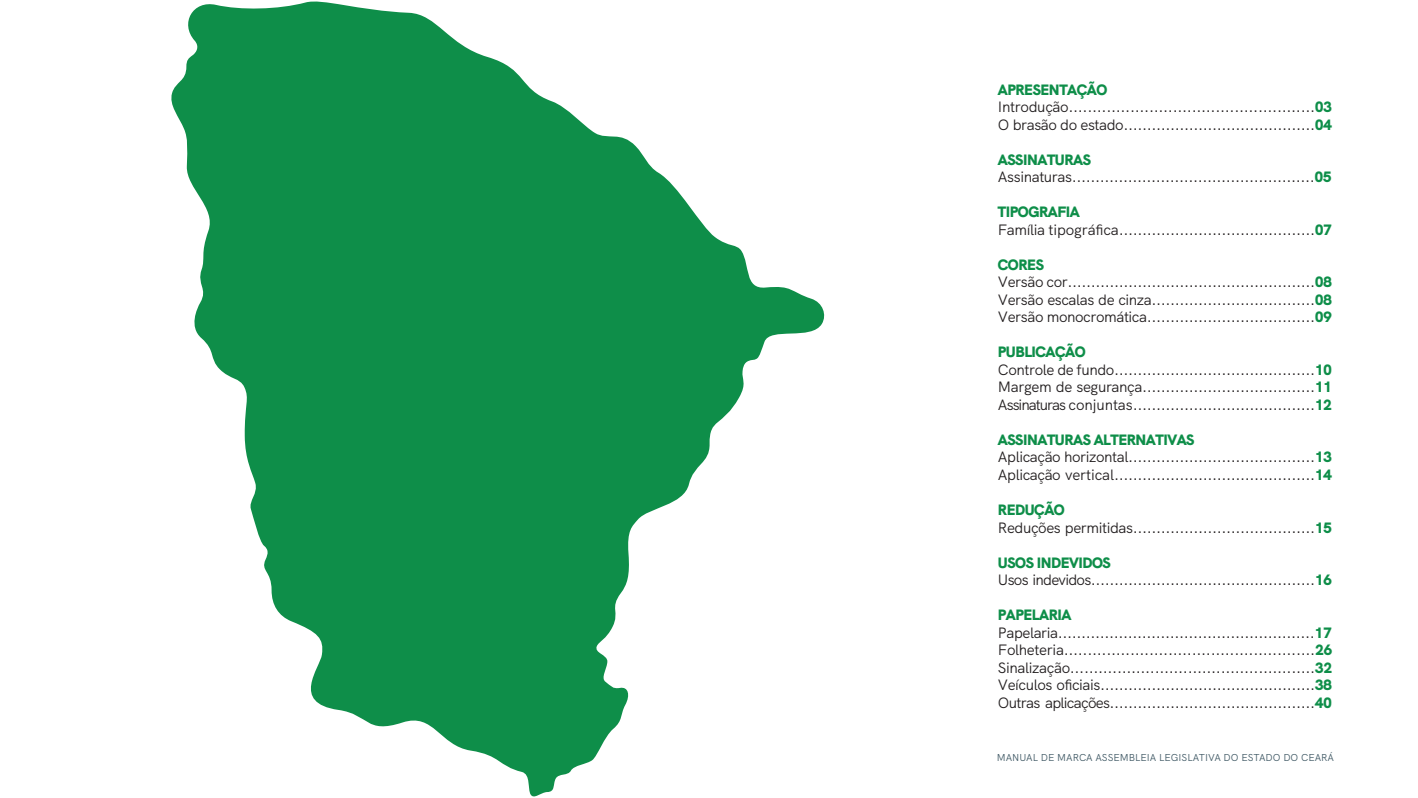
<style>
.page{position:relative;width:1418px;height:798px;background:#fff}
.page>*{position:absolute;margin:0;border:0;box-sizing:border-box;transform-origin:0 0}
.t1{font:15px/17.5px "HK Grotesk";letter-spacing:-.03em;color:#231f20}
.t2{font:15px/17.5px "HK Grotesk";letter-spacing:-.05em;color:#231f20}
.t3{font:15px/17.5px "HK Grotesk";letter-spacing:-.01em;color:#231f20}
.t4{font:10px "HK Grotesk";color:#3f5864}
.s1{font-weight:900;color:#0e8e49}
</style>
<div class="page">
<svg style="left:171px;top:1px;width:654px;height:796px;fill:#0e8e49"></svg>
<p class="t1" style="left:997px;top:79px;width:336px"><span class="s1">APRESENTAÇÃO<br></span>Introdução....................................................<span class="s1">03<br></span>O brasão do estado.........................................<span class="s1">04</span></p>
<p class="t1" style="left:997px;top:149px;width:335px"><span class="s1">ASSINATURAS<br></span>Assinaturas....................................................<span class="s1">05</span></p>
<p class="t3" style="left:997px;top:202px;width:336px"><span class="s1">TIPOGRAFIA<br></span>Família tipográfica..........................................<span class="s1">07</span></p>
<p class="t1" style="left:997px;top:254px;width:336px"><span class="s1">CORES<br></span>Versão cor.....................................................<span class="s1">08<br></span>Versão escalas de cinza...................................<span class="s1">08<br></span>Versão monocromática....................................<span class="s1">09</span></p>
<p class="t1" style="left:997px;top:342px;width:336px"><span class="s1">PUBLICAÇÃO<br></span>Controle de fundo...........................................<span class="s1">10<br></span>Margem de segurança.....................................<span class="s1">11<br></span>Assinaturas conjuntas.......................................<span class="s1">12</span></p>
<p class="t1" style="left:997px;top:429px;width:336px"><span class="s1">ASSINATURAS ALTERNATIVAS<br></span>Aplicação horizontal........................................<span class="s1">13<br></span>Aplicação vertical...........................................<span class="s1">14</span></p>
<p class="t1" style="left:997px;top:499px;width:336px"><span class="s1">REDUÇÃO<br></span>Reduções permitidas.......................................<span class="s1">15</span></p>
<p class="t2" style="left:997px;top:552px;width:336px"><span class="s1">USOS INDEVIDOS<br></span>Usos indevidos................................................<span class="s1">16</span></p>
<p class="t1" style="left:997px;top:604px;width:336px"><span class="s1">PAPELARIA </span>Papelaria.......................................................<span class="s1">17<br></span>Folheteria.....................................................<span class="s1">26<br></span>Sinalização....................................................<span class="s1">32<br></span>Veículos oficiais..............................................<span class="s1">38<br></span>Outras aplicações............................................<span class="s1">40</span></p>
<p class="t4" style="left:996px;top:749px;width:339px">MANUAL DE MARCA ASSEMBLEIA LEGISLATIVA DO ESTADO DO CEARÁ</p>
</div>
